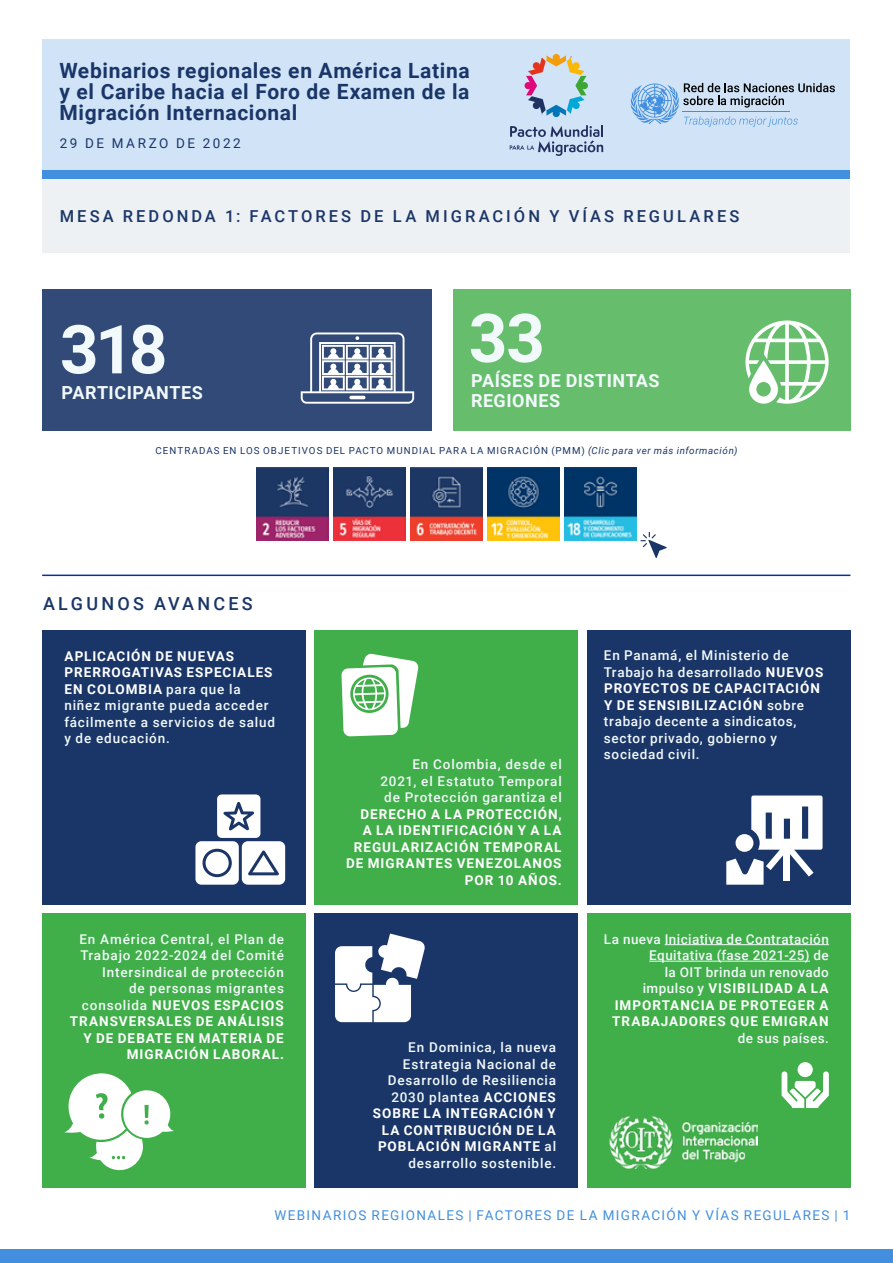
<style>
.page{position:relative;width:893px;height:1263px;background:#fff}
.page>*{position:absolute;margin:0;border:0;box-sizing:border-box;transform-origin:0 0}
.t1{font:700 67.5px "Roboto";color:#f2f9fa}
.t2{font:700 21px/21px "Roboto";letter-spacing:.03em;color:#1a3668;text-align:justify}
.t3{font:700 18px/19.5px "Roboto";letter-spacing:.03em;color:#f2f9fa}
.t4{font:500 18px "Roboto";letter-spacing:.18em;color:#1a3668}
.t5{font:500 16.5px "Roboto";letter-spacing:.185em;color:#1a3668}
.t6{font:500 13.5px/16.5px "Roboto";letter-spacing:.06em;color:#f2f9fa}
.t7{font:500 13.5px/16.5px "Roboto";letter-spacing:.03em;color:#f2f9fa;text-align:right}
.t8{font:700 13.5px/16.5px "Roboto";letter-spacing:.075em;color:#fff;text-align:right}
.t9{font:13.5px "Roboto";letter-spacing:.1em;color:#418fde}
.t10{font:13.5px "Roboto";letter-spacing:.19em;color:#1a3668}
.t11{font:9.75px "Roboto";letter-spacing:.105em;color:#1a3668}
.s1{font-style:italic}
.s2{font-weight:700;color:#fff}
</style>
<div class="page">
<div style="left:587px;top:913px;width:264px;height:275px;background:#40ae49"></div>
<div style="left:587px;top:630px;width:264px;height:275px;background:#1a3668"></div>
<div style="left:43px;top:913px;width:263px;height:275px;background:#40ae49"></div>
<div style="left:43px;top:630px;width:263px;height:275px;background:#1a3668"></div>
<div style="left:315px;top:913px;width:263px;height:275px;background:#1a3668"></div>
<div style="left:315px;top:630px;width:263px;height:275px;background:#40ae49"></div>
<div style="left:0;top:1249px;width:893px;height:14px;background:#418fde"></div>
<img style="left:256px;top:468px;width:73px;height:72px">
<img style="left:410px;top:468px;width:73px;height:72px">
<img style="left:333px;top:468px;width:73px;height:72px">
<img style="left:487px;top:468px;width:73px;height:72px">
<img style="left:564px;top:468px;width:72px;height:72px">
<svg style="left:640px;top:532px;width:27px;height:26px"></svg>
<div style="left:43px;top:39px;width:807px;height:132px;background:#d0e3f7"></div>
<div style="left:43px;top:179px;width:807px;height:73px;background:#edf1f4"></div>
<div style="left:43px;top:171px;width:807px;height:8px;background:#418fde"></div>
<svg style="left:631px;top:83px;width:204px;height:44px"></svg>
<svg style="left:510px;top:125px;width:93px;height:31px"></svg>
<svg style="left:525px;top:54px;width:63px;height:63px"></svg>
<div style="left:42px;top:289px;width:389px;height:142px;background:#314a77"></div>
<div style="left:453px;top:289px;width:397px;height:142px;background:#66be6d"></div>
<hr style="left:665px;top:944px;width:164px;height:1px;background:#f2f9fa">
<hr style="left:649px;top:961px;width:161px;height:1px;background:#f2f9fa">
<hr style="left:42px;top:575px;width:808px;height:1px;background:#0033a0">
<svg style="left:301px;top:332px;width:113px;height:72px"></svg>
<svg style="left:745px;top:320px;width:84px;height:84px"></svg>
<svg style="left:341px;top:653px;width:78px;height:83px"></svg>
<svg style="left:726px;top:795px;width:96px;height:90px"></svg>
<div style="left:735px;top:834px;width:18px;height:18px;background:#fff;border-radius:50%"></div>
<svg style="left:64px;top:1073px;width:110px;height:98px"></svg>
<svg style="left:335px;top:933px;width:90px;height:89px"></svg>
<div style="left:797px;top:1062px;width:16px;height:15px;background:#fff;border-radius:50%"></div>
<svg style="left:781px;top:1071px;width:48px;height:37px"></svg>
<svg style="left:195px;top:794px;width:90px;height:91px"></svg>
<img style="left:609px;top:1116px;width:148px;height:52px">
<h2 class="t2" style="left:60px;top:59px;width:412px">Webinarios regionales en América Latina y el Caribe hacia el Foro de Examen de la Migración Internacional</h2>
<p class="t10" style="left:60px;top:134px;width:183px">29 DE MARZO DE 2022</p>
<p class="t5" style="left:60px;top:204px;width:681px">MESA REDONDA 1: FACTORES DE LA MIGRACIÓN Y VÍAS REGULARES</p>
<h1 class="t1" style="left:60px;top:302px;width:109px">318</h1>
<h1 class="t1" style="left:469px;top:291px;width:78px">33</h1>
<h3 class="t3" style="left:61px;top:382px;width:143px">PARTICIPANTES</h3>
<h3 class="t3" style="left:471px;top:370px;width:190px">PAÍSES DE DISTINTAS<br>REGIONES</h3>
<p class="t11" style="left:156px;top:443px;width:583px">CENTRADAS EN LOS OBJETIVOS DEL PACTO MUNDIAL PARA LA MIGRACIÓN (PMM) <span class="s1">(Clic para ver más información)</span></p>
<h3 class="t4" style="left:43px;top:591px;width:211px">ALGUNOS AVANCES</h3>
<p class="t6" style="left:64px;top:647px;width:212px"><span class="s2">APLICACIÓN DE NUEVAS<br>PRERROGATIVAS ESPECIALES<br>EN COLOMBIA</span> para que la niñez migrante pueda acceder fácilmente a servicios de salud y de educación.</p>
<p class="t6" style="left:70px;top:930px;width:216px;text-align:right">En América Central, el Plan de<br>Trabajo 2022-2024 del Comité<br>Intersindical de protección<br>de personas migrantes consolida <span class="s2">NUEVOS ESPACIOS<br>TRANSVERSALES DE ANÁLISIS<br>Y DE DEBATE EN MATERIA DE<br>MIGRACIÓN LABORAL.</span></p>
<p class="t6" style="left:380px;top:755px;width:183px;text-align:justify;text-indent:32px">En Colombia, desde el 2021, el Estatuto Temporal de Protección garantiza el</p>
<p class="t8" style="left:346px;top:805px;width:217px">DERECHO A LA PROTECCIÓN,<br>A LA IDENTIFICACIÓN Y A LA<br>REGULARIZACIÓN TEMPORAL<br>DE MIGRANTES VENEZOLANOS<br>POR 10 AÑOS.</p>
<p class="t6" style="left:373px;top:1039px;width:185px;text-align:right">En Dominica, la nueva<br>Estrategia Nacional de<br>Desarrollo de Resiliencia<br>2030 plantea <span class="s2">ACCIONES<br>SOBRE LA INTEGRACIÓN Y<br>LA CONTRIBUCIÓN DE LA<br>POBLACIÓN MIGRANTE</span> al desarrollo sostenible.</p>
<p class="t6" style="left:604px;top:647px;width:221px">En Panamá, el Ministerio de<br>Trabajo ha desarrollado <span class="s2">NUEVOS<br>PROYECTOS DE CAPACITACIÓN<br>Y DE SENSIBILIZACIÓN</span> sobre trabajo decente a sindicatos, sector privado, gobierno y sociedad civil.</p>
<p class="t7" style="left:604px;top:930px;width:226px">La nueva Iniciativa de Contratación<br>Equitativa (fase 2021-25) de<br>la OIT brinda un renovado<br>impulso y <span class="s2">VISIBILIDAD A LA<br>IMPORTANCIA DE PROTEGER A<br>TRABAJADORES QUE EMIGRAN</span></p>
<p class="t7" style="left:738px;top:1029px;width:93px">de sus países.</p>
<p class="t9" style="left:275px;top:1206px;width:577px">WEBINARIOS REGIONALES | FACTORES DE LA MIGRACIÓN Y VÍAS REGULARES | 1</p>
</div>
